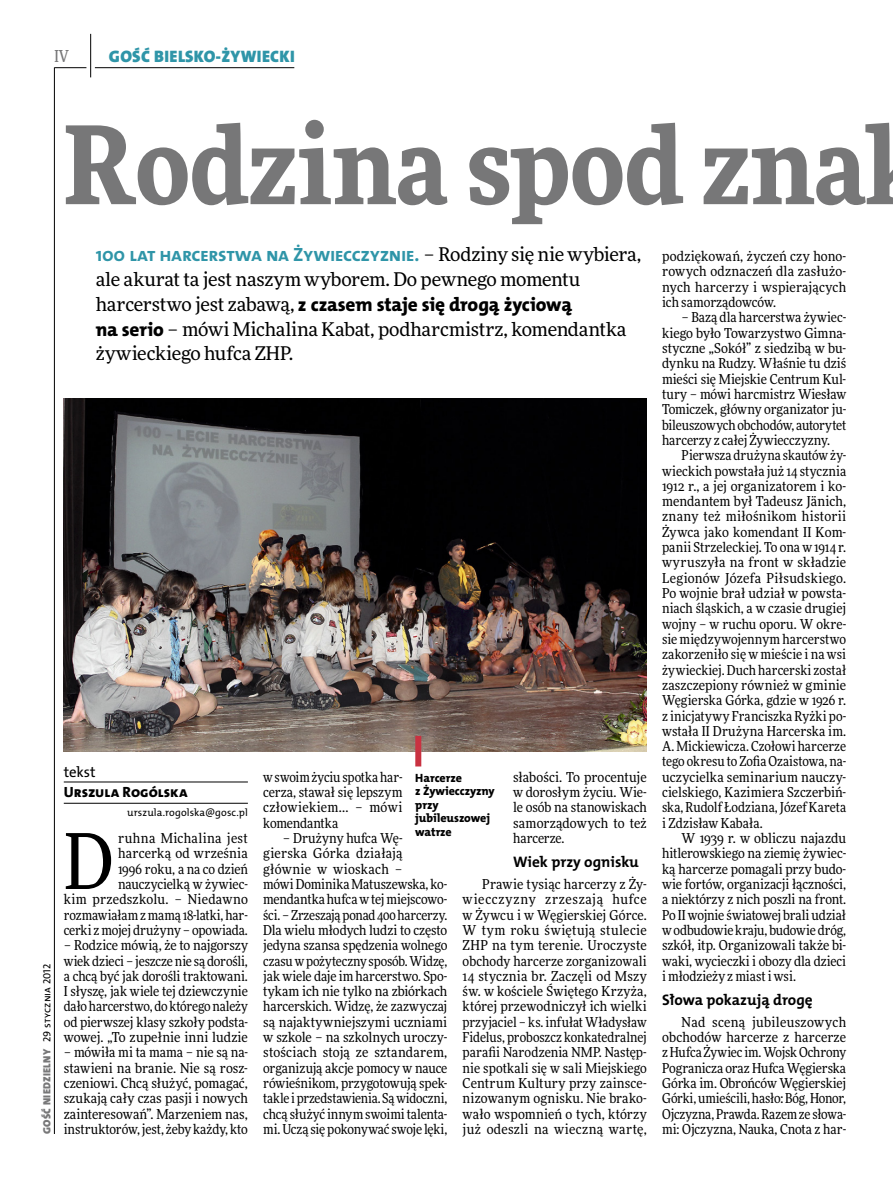
<style>
.page{position:relative;width:893px;height:1191px;background:#fff}
.page>*{position:absolute;margin:0;border:0;box-sizing:border-box;transform-origin:0 0}
.t1{font:900 108px "Freeday Narrow";color:#777778}
.t2{font:76.95px "Freeday Narrow News";color:#000}
.t3{font:19.35px "The Mix HP7 Bld";letter-spacing:-.02em;color:#2f95a8}
.t4{font:19.35px "The Mix HP8 Ex Bld";letter-spacing:-.01em;color:#000}
.t5{font:18.9px/24.9px "Freeday News";letter-spacing:-.01em;color:#000}
.t6{font:16.65px "The Mix HP9 Blk";letter-spacing:.02em;color:#2f95a8}
.t7{font:500 16.5px "Freeday Narrow";color:#777778;scale:.9 1}
.t8{font:15.3px "The Mix HP7 Bld";color:#000}
.t9{font:14.85px "The Mix HP8 Ex Bld";color:#000}
.t10{font:14.85px "The Mix HP5 Plain";color:#000}
.t11{font:13.65px/15.3px "Freeday Narrow News";color:#000;text-align:justify}
.t12{font:12px/13.5px "The Mix HP8 Ex Bld";letter-spacing:-.005em;color:#000}
.t13{font:10.5px "The Mix HP9 Blk";letter-spacing:.025em;color:#777778}
.t14{font:10.5px "The Mix HP5 Plain";letter-spacing:.01em;color:#000}
.s1{font-family:"The Mix HP5 Plain";color:#000}
.s2{font-family:"Freeday News";font-size:18.9px;color:#000}
.s3{font-family:"Freeday News";font-size:18.9px}
.s4{font-family:"The Mix HP8 Ex Bld";font-size:19.35px}
</style>
<div class="page">
<hr style="left:54px;top:67px;width:1px;height:1067px;background:#000">
<hr style="left:90px;top:34px;width:1px;height:43px;background:#000">
<hr style="left:54px;top:67px;width:32px;height:1px;background:#000">
<hr style="left:95px;top:67px;width:199px;height:1px;background:#000">
<hr style="left:64px;top:781px;width:184px;height:1px;background:#000">
<hr style="left:64px;top:803px;width:184px;height:1px;background:#000">
<img style="left:64px;top:399px;width:583px;height:352px">
<div style="left:415px;top:736px;width:6px;height:30px;background:#c93241"></div>
<p class="t7" style="left:54px;top:46px;width:17px">IV</p>
<p class="t6" style="left:109px;top:46px;width:187px">GOŚĆ BIELSKO-ŻYWIECKI</p>
<p class="t13" style="left:40px;top:1134px;width:172px;rotate:-90deg">GOŚĆ NIEDZIELNY <span class="s1">29 stycznia 2012</span></p>
<h1 class="t1" style="left:64px;top:95px;width:803px">Rodzina spod zna</h1>
<h3 class="t3" style="left:96px;top:242px;width:547px">100 lat harcerstwa na Żywiecczyznie. <span class="s2">– Rodziny się nie wybiera,</span></h3>
<h3 class="t5" style="left:96px;top:266px;width:486px">ale akurat ta jest naszym wyborem. Do pewnego momentu</h3>
<h3 class="t4" style="left:96px;top:292px;width:478px"><span class="s3">harcerstwo jest zabawą,</span> z czasem staje się drogą życiową</h3>
<h3 class="t5" style="left:96px;top:316px;width:532px"><span class="s4">na serio</span> – mówi Michalina Kabat, podharcmistrz, komendantka żywieckiego hufca ZHP.</h3>
<p class="t10" style="left:64px;top:762px;width:33px">tekst</p>
<p class="t9" style="left:64px;top:782px;width:125px">Urszula Rogólska</p>
<p class="t14" style="left:127px;top:806px;width:122px">urszula.rogolska@gosc.pl</p>
<p class="t11" style="left:64px;top:830px;width:186px;text-align:right">ruhna Michalina jest harcerką od września<br>1996 roku, a na co dzień nauczycielką w żywiec-<br>kim przedszkolu. – Niedawno rozmawiałam z mamą 18-latki, har&shy;cerki z mojej drużyny – opowiada.</p>
<p class="t11" style="left:64px;top:937px;width:186px">– Rodzice mówią, że to najgorszy wiek dzieci – jeszcze nie są dorośli, a chcą być jak dorośli traktowani.<br>I słyszę, jak wiele tej dziewczynie dało harcerstwo, do którego należy od pierwszej klasy szkoły podsta&shy;wowej. „To zupełnie inni ludzie</p>
<p class="t11" style="left:64px;top:1044px;width:186px">– mówiła mi ta mama – nie są na&shy;stawieni na branie. Nie są rosz&shy;czeniowi. Chcą służyć, pomagać, szukają cały czas pasji i nowych zainteresowań”. Marzeniem nas, instruktorów, jest, żeby każdy, kto</p>
<h2 class="t2" style="left:64px;top:814px;width:51px">D</h2>
<p class="t11" style="left:263px;top:769px;width:141px">w swoim życiu spotka har&shy;cerza, stawał się lepszym człowiekiem... – mówi komendantka</p>
<p class="t11" style="left:263px;top:830px;width:186px;text-align:left;text-indent:20px">– Drużyny hufca Wę&shy;gierska Górka działają głównie w wioskach –<br>mówi Dominika Matuszewska, ko&shy;mendantka hufca w tej miejscowo&shy;ści. – Zrzeszają ponad 400 harcerzy.<br>Dla wielu młodych ludzi to często jedyna szansa spędzenia wolnego czasu w pożyteczny sposób. Widzę, jak wiele daje im harcerstwo. Spo&shy;tykam ich nie tylko na zbiórkach harcerskich. Widzę, że zazwyczaj są najaktywniejszymi uczniami w szkole – na szkolnych uroczy&shy;stościach stoją ze sztandarem, organizują akcje pomocy w nauce rówieśnikom, przygotowują spek&shy;takle i przedstawienia. Są widoczni, chcą służyć innym swoimi talenta&shy;mi. Uczą się pokonywać swoje lęki,</p>
<p class="t11" style="left:513px;top:769px;width:135px">słabości. To procentuje w dorosłym życiu. Wie&shy;le osób na stanowiskach samorządowych to też harcerze.</p>
<p class="t8" style="left:513px;top:852px;width:127px">Wiek przy ognisku</p>
<p class="t11" style="left:463px;top:876px;width:186px;text-indent:20px">Prawie tysiąc harcerzy z Ży&shy;wiecczyzny zrzeszają hufce w Żywcu i w Węgierskiej Górce.<br>W tym roku świętują stulecie ZHP na tym terenie. Uroczyste obchody harcerze zorganizowali 14 stycznia br. Zaczęli od Mszy św. w kościele Świętego Krzyża, której przewodniczył ich wielki przyjaciel – ks. infułat Władysław Fidelus, proboszcz konkatedralnej parafii Narodzenia NMP. Następ&shy;nie spotkali się w sali Miejskiego Centrum Kultury przy zainsce&shy;nizowanym ognisku. Nie brako&shy;wało wspomnień o tych, którzy już odeszli na wieczną wartę,</p>
<p class="t12" style="left:415px;top:771px;width:81px">Harcerze<br>z Żywiecczyzny przy jubileuszowej watrze</p>
<p class="t11" style="left:662px;top:248px;width:186px">podziękowań, życzeń czy hono&shy;rowych odznaczeń dla zasłużo&shy;nych harcerzy i wspierających ich samorządowców.</p>
<p class="t11" style="left:662px;top:310px;width:186px;text-indent:20px">– Bazą dla harcerstwa żywiec&shy;kiego było Towarzystwo Gimna&shy;styczne „Sokół” z siedzibą w bu&shy;dynku na Rudzy. Właśnie tu dziś mieści się Miejskie Centrum Kul&shy;tury – mówi harcmistrz Wiesław Tomiczek, główny organizator ju&shy;bileuszowych obchodów, autorytet harcerzy z całej Żywiecczyzny.</p>
<p class="t11" style="left:662px;top:447px;width:186px;text-indent:20px">Pierwsza drużyna skautów ży&shy;wieckich powstała już 14 stycznia 1912 r., a jej organizatorem i ko&shy;mendantem był Tadeusz Jänich, znany też miłośnikom historii Żywca jako komendant II Kom&shy;panii Strzeleckiej. To ona w 1914 r. wyruszyła na front w składzie Legionów Józefa Piłsudskiego.<br>Po wojnie brał udział w powsta&shy;niach śląskich, a w czasie drugiej wojny – w ruchu oporu. W okre&shy;sie międzywojennym harcerstwo zakorzeniło się w mieście i na wsi żywieckiej. Duch harcerski został zaszczepiony również w gminie Węgierska Górka, gdzie w 1926 r. z inicjatywy Franciszka Ryżki po&shy;wstała II Drużyna Harcerska im.<br>A. Mickiewicza. Czołowi harcerze tego okresu to Zofia Ozaistowa, na&shy;uczycielka seminarium nauczy&shy;cielskiego, Kazimiera Szczerbiń&shy;ska, Rudolf Łodziana, Józef Kareta i Zdzisław Kabała.</p>
<p class="t11" style="left:662px;top:830px;width:186px;text-indent:20px">W 1939 r. w obliczu najazdu hitlerowskiego na ziemię żywiec&shy;ką harcerze pomagali przy budo&shy;wie fortów, organizacji łączności, a niektórzy z nich poszli na front.<br>Po II wojnie światowej brali udział w odbudowie kraju, budowie dróg, szkół, itp. Organizowali także bi&shy;waki, wycieczki i obozy dla dzieci i młodzieży z miast i wsi.</p>
<p class="t8" style="left:662px;top:990px;width:152px">Słowa pokazują drogę</p>
<p class="t11" style="left:662px;top:1014px;width:186px;text-indent:20px">Nad sceną jubileuszowych obchodów harcerze z harcerze z Hufca Żywiec im. Wojsk Ochrony Pogranicza oraz Hufca Węgierska Górka im. Obrońców Węgierskiej Górki, umieścili, hasło: Bóg, Honor, Ojczyzna, Prawda. Razem ze słowa&shy;mi: Ojczyzna, Nauka, Cnota z har-</p>
</div>
